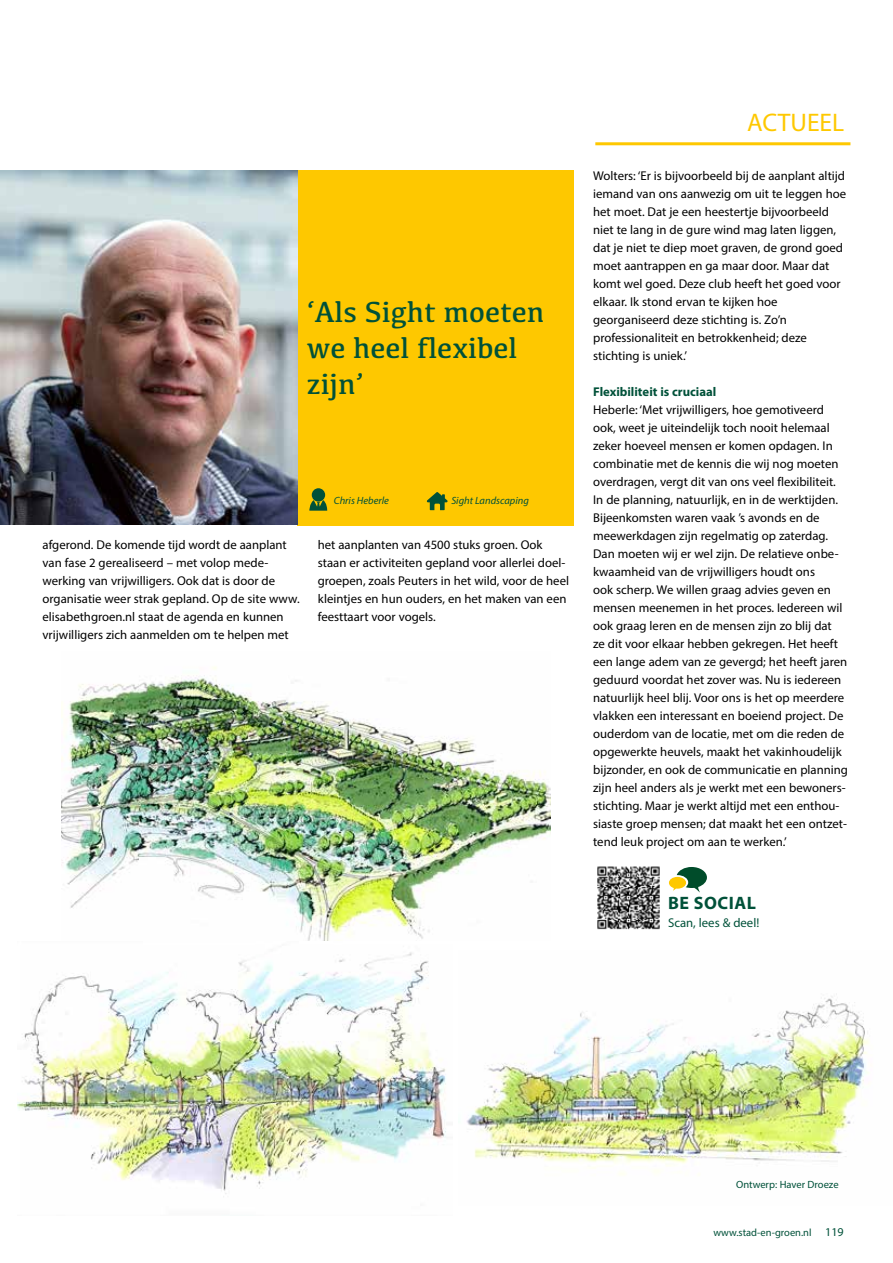
<style>
.page{position:relative;width:893px;height:1263px;background:#fff}
.page>*{position:absolute;margin:0;border:0;box-sizing:border-box;transform-origin:0 0}
.t1{font:30px/36px "Kefa";color:#005139}
.t2{font:25.5px "Myriad Pro";color:#fec800}
.t3{font:700 18px "Myriad Pro";letter-spacing:.03em;color:#005139}
.t4{font:12.75px/18px "Myriad Pro";color:#000}
.t5{font:700 12.75px "Myriad Pro";color:#005139}
.t6{font:12.75px "Myriad Pro";color:#005139}
.t7{font:10.5px "Myriad Pro";color:#005139}
.t8{font:italic 10.5px "Myriad Pro";color:#005139}
.s1{font-size:12px}
</style>
<div class="page">
<hr style="left:595px;top:142px;width:255px;height:3px;background:#fec800">
<div style="left:298px;top:170px;width:276px;height:355px;background:#fec800"></div>
<svg style="left:309px;top:500px;width:18px;height:11px"></svg>
<div style="left:312px;top:488px;width:13px;height:14px;background:#005139;border-radius:50%"></div>
<svg style="left:427px;top:492px;width:21px;height:18px"></svg>
<img style="left:1px;top:170px;width:297px;height:355px">
<img style="left:18px;top:952px;width:428px;height:242px">
<img style="left:466px;top:994px;width:403px;height:181px">
<img style="left:62px;top:667px;width:489px;height:273px">
<img style="left:0;top:148px;width:1px;height:54px">
<img style="left:0;top:202px;width:1px;height:54px">
<img style="left:0;top:255px;width:1px;height:54px">
<img style="left:0;top:309px;width:1px;height:54px">
<img style="left:0;top:363px;width:1px;height:54px">
<img style="left:0;top:417px;width:1px;height:53px">
<img style="left:0;top:470px;width:1px;height:54px">
<img style="left:597px;top:866px;width:63px;height:64px">
<svg style="left:669px;top:867px;width:38px;height:26px"></svg>
<h1 class="t1" style="left:307px;top:293px;width:239px">‘Als Sight moeten we heel flexibel zijn’</h1>
<p class="t8" style="left:334px;top:493px;width:57px">Chris Heberle</p>
<p class="t8" style="left:451px;top:493px;width:79px">Sight Landscaping</p>
<p class="t4" style="left:43px;top:536px;width:259px">afgerond. De komende tijd wordt de aanplant van fase 2 gerealiseerd – met volop mede&shy;werking van vrijwilligers. Ook dat is door de organisatie weer strak gepland. Op de site www. elisabethgroen.nl staat de agenda en kunnen vrijwilligers zich aanmelden om te helpen met</p>
<p class="t4" style="left:318px;top:536px;width:253px">het aanplanten van 4500 stuks groen. Ook staan er activiteiten gepland voor allerlei doel&shy;groepen, zoals Peuters in het wild, voor de heel kleintjes en hun ouders, en het maken van een feesttaart voor vogels.</p>
<h2 class="t2" style="left:747px;top:107px;width:99px">ACTUEEL</h2>
<p class="t4" style="left:593px;top:167px;width:254px">Wolters: ‘Er is bijvoorbeeld bij de aanplant altijd iemand van ons aanwezig om uit te leggen hoe het moet. Dat je een heestertje bijvoorbeeld niet te lang in de gure wind mag laten liggen, dat je niet te diep moet graven, de grond goed moet aantrappen en ga maar door. Maar dat komt wel goed. Deze club heeft het goed voor elkaar. Ik stond ervan te kijken hoe georganiseerd deze stichting is. Zo’n professionaliteit en betrokkenheid; deze stichting is uniek.’</p>
<p class="t5" style="left:593px;top:383px;width:125px">Flexibiliteit is cruciaal</p>
<p class="t4" style="left:593px;top:401px;width:256px">Heberle: ‘Met vrijwilligers, hoe gemotiveerd ook, weet je uiteindelijk toch nooit helemaal zeker hoeveel mensen er komen opdagen. In combinatie met de kennis die wij nog moeten overdragen, vergt dit van ons veel flexibiliteit.<br>In de planning, natuurlijk, en in de werktijden.<br>Bijeenkomsten waren vaak ’s avonds en de meewerkdagen zijn regelmatig op zaterdag.<br>Dan moeten wij er wel zijn. De relatieve onbe&shy;kwaamheid van de vrijwilligers houdt ons<br>ook scherp. We willen graag advies geven en mensen meenemen in het proces. Iedereen wil ook graag leren en de mensen zijn zo blij dat<br>ze dit voor elkaar hebben gekregen. Het heeft een lange adem van ze gevergd; het heeft jaren geduurd voordat het zover was. Nu is iedereen natuurlijk heel blij. Voor ons is het op meerdere vlakken een interessant en boeiend project. De ouderdom van de locatie, met om die reden de opgewerkte heuvels, maakt het vakinhoudelijk bijzonder, en ook de communicatie en planning zijn heel anders als je werkt met een bewoners&shy;stichting. Maar je werkt altijd met een enthou&shy;siaste groep mensen; dat maakt het een ontzet&shy;tend leuk project om aan te werken.’</p>
<h3 class="t3" style="left:668px;top:891px;width:89px">BE SOCIAL</h3>
<p class="t6" style="left:668px;top:914px;width:93px">Scan, lees &amp; deel!</p>
<p class="t7" style="left:736px;top:1178px;width:104px">Ontwerp: Haver Droeze</p>
<p class="t7" style="left:713px;top:1226px;width:132px">www.stad-en-groen.nl <span class="s1">119</span></p>
</div>
